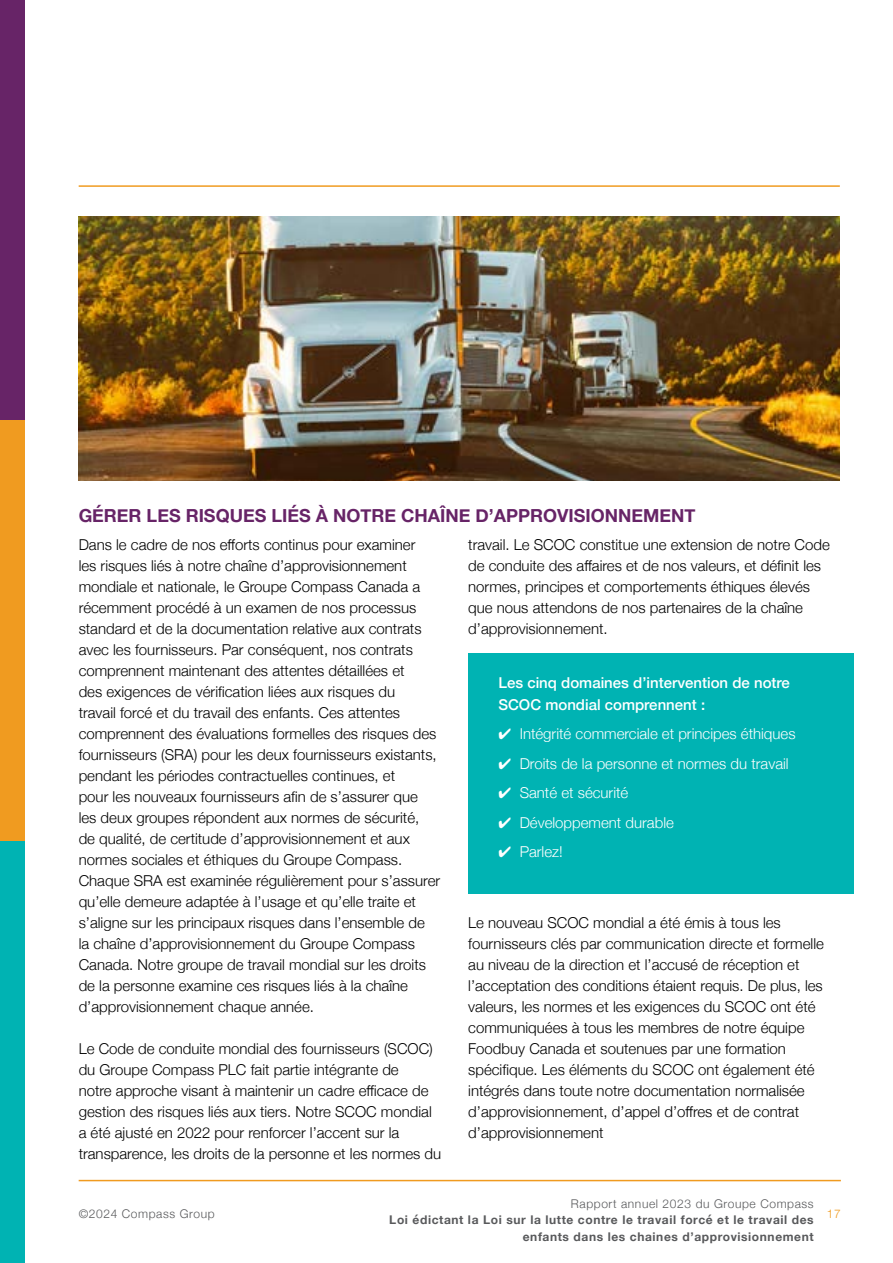
<style>
.page{position:relative;width:893px;height:1263px;background:#fff}
.page>*{position:absolute;margin:0;border:0;box-sizing:border-box;transform-origin:0 0}
.t1{font:700 18px "Helvetica Neue";color:#672467}
.t2{font:300 15px/21px "Helvetica Neue";color:#000}
.t3{font:300 15px "Helvetica Neue";color:#fff}
.t4{font:500 15px/22px "Helvetica Neue";color:#fff}
.t5{font:700 12px/16.5px "Helvetica Neue";letter-spacing:.05em;color:#58595b;text-align:right}
.t6{font:300 12px "Helvetica Neue";letter-spacing:.05em;color:#58595b}
.t7{font:300 12px "Helvetica Neue";color:#f09b20}
</style>
<div class="page">
<hr style="left:79px;top:1180px;width:762px;height:1px;background:#f09b20">
<div style="left:0;top:0;width:25px;height:421px;background:#672467"></div>
<div style="left:0;top:420px;width:25px;height:422px;background:#f09b20"></div>
<div style="left:0;top:842px;width:25px;height:421px;background:#00b3b3"></div>
<hr style="left:79px;top:185px;width:761px;height:2px;background:#f09b20">
<img style="left:79px;top:217px;width:761px;height:263px">
<div style="left:468px;top:653px;width:386px;height:240px;background:#00b3b3"></div>
<p class="t1" style="left:79px;top:501px;width:618px">GÉRER LES RISQUES LIÉS À NOTRE CHAÎNE D’APPROVISIONNEMENT</p>
<p class="t2" style="left:79px;top:533px;width:363px">Dans le cadre de nos efforts continus pour examiner<br>les risques liés à notre chaîne d’approvisionnement mondiale et nationale, le Groupe Compass Canada a récemment procédé à un examen de nos processus standard et de la documentation relative aux contrats avec les fournisseurs. Par conséquent, nos contrats comprennent maintenant des attentes détaillées et<br>des exigences de vérification liées aux risques du<br>travail forcé et du travail des enfants. Ces attentes comprennent des évaluations formelles des risques des fournisseurs (SRA) pour les deux fournisseurs existants, pendant les périodes contractuelles continues, et<br>pour les nouveaux fournisseurs afin de s’assurer que<br>les deux groupes répondent aux normes de sécurité,<br>de qualité, de certitude d’approvisionnement et aux normes sociales et éthiques du Groupe Compass.<br>Chaque SRA est examinée régulièrement pour s’assurer qu’elle demeure adaptée à l’usage et qu’elle traite et s’aligne sur les principaux risques dans l’ensemble de<br>la chaîne d’approvisionnement du Groupe Compass Canada. Notre groupe de travail mondial sur les droits de la personne examine ces risques liés à la chaîne d’approvisionnement chaque année.</p>
<p class="t2" style="left:79px;top:1037px;width:364px">Le Code de conduite mondial des fournisseurs (SCOC) du Groupe Compass PLC fait partie intégrante de<br>notre approche visant à maintenir un cadre efficace de gestion des risques liés aux tiers. Notre SCOC mondial a été ajusté en 2022 pour renforcer l’accent sur la transparence, les droits de la personne et les normes du</p>
<p class="t2" style="left:468px;top:533px;width:363px">travail. Le SCOC constitue une extension de notre Code de conduite des affaires et de nos valeurs, et définit les normes, principes et comportements éthiques élevés que nous attendons de nos partenaires de la chaîne d’approvisionnement.</p>
<p class="t4" style="left:498px;top:670px;width:293px">Les cinq domaines d’intervention de notre<br>SCOC mondial comprennent :</p>
<p class="t3" style="left:498px;top:722px;width:299px">✔ Intégrité commerciale et principes éthiques</p>
<p class="t3" style="left:498px;top:751px;width:292px">✔ Droits de la personne et normes du travail</p>
<p class="t3" style="left:498px;top:781px;width:131px">✔ Santé et sécurité</p>
<p class="t3" style="left:498px;top:810px;width:177px">✔ Développement durable</p>
<p class="t3" style="left:498px;top:840px;width:66px">✔ Parlez!</p>
<p class="t2" style="left:468px;top:911px;width:357px">Le nouveau SCOC mondial a été émis à tous les fournisseurs clés par communication directe et formelle au niveau de la direction et l’accusé de réception et l’acceptation des conditions étaient requis. De plus, les valeurs, les normes et les exigences du SCOC ont été communiquées à tous les membres de notre équipe Foodbuy Canada et soutenues par une formation spécifique. Les éléments du SCOC ont également été intégrés dans toute notre documentation normalisée d’approvisionnement, d’appel d’offres et de contrat d’approvisionnement</p>
<p class="t6" style="left:79px;top:1204px;width:137px">©2024 Compass Group</p>
<p class="t6" style="left:571px;top:1194px;width:244px">Rapport annuel 2023 du Groupe Compass</p>
<p class="t5" style="left:389px;top:1212px;width:426px">Loi édictant la Loi sur la lutte contre le travail forcé et le travail des enfants dans les chaines d’approvisionnement</p>
<p class="t7" style="left:827px;top:1204px;width:15px">17</p>
</div>
